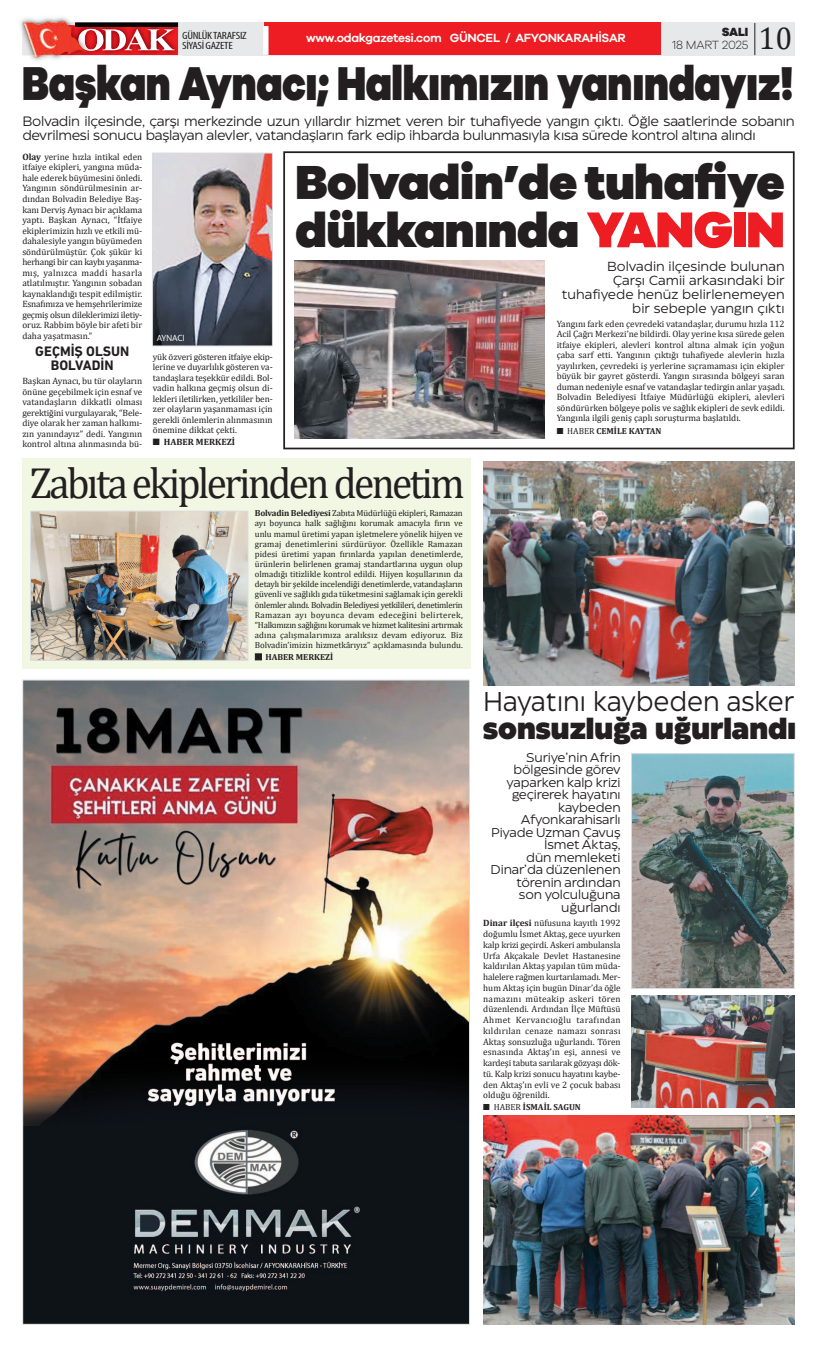
<style>
.page{position:relative;width:817px;height:1347px;background:#fff}
.page>*{position:absolute;margin:0;border:0;box-sizing:border-box;transform-origin:0 0}
.t1{font:900 49.26px/47.9px "Galano Grotesque";letter-spacing:-.015em;color:#231f20}
.t2{font:900 49px "Galano Grotesque";letter-spacing:-.01em;color:#231f20;scale:.83 1}
.t3{font:43.84px "Cambria";letter-spacing:-.06em;color:#231f20;scale:.94 1}
.t4{font:31.5px "Cambria";color:#231f20}
.t5{font:900 28.88px "Eastman Roman Trial";color:#231f20;scale:.93 1}
.t6{font:27.12px "Eastman Roman Trial";color:#231f20;scale:.93 1}
.t7{font:700 14px/14px "DIN Next LT Pro";color:#231f20;text-align:center}
.t8{font:13.56px/14px "Eastman Roman Trial";letter-spacing:-.02em;color:#231f20}
.t9{font:13.12px/14px "Eastman Roman Trial";color:#231f20;text-align:right}
.t10{font:12.69px/12.5px "Eastman Roman Trial";letter-spacing:-.01em;color:#231f20;text-align:right}
.t11{font:600 12.25px "Galano Grotesque";letter-spacing:-.025em;color:#fff}
.t12{font:300 12.25px "Galano Grotesque";letter-spacing:-.01em;color:#231f20}
.t13{font:800 12.25px "Galano Grotesque";color:#231f20}
.t14{font:condensed 10.5px/10.5px "Myriad Pro";letter-spacing:-.025em;color:#231f20;scale:1.19 1}
.t15{font:9.19px/10.5px "Cambria";color:#231f20;text-align:justify}
.t16{font:700 9.19px "Cambria";color:#231f20}
.t17{font:8.75px/10.2px "Cambria";color:#231f20;text-align:justify}
.t18{font:700 8.75px "Cambria";color:#231f20}
.t19{font:8.75px "LT Hoop";color:#fff}
.s1{font-weight:700}
.s2{font-size:51.98px;color:#ee1d23}
.s3{font-weight:400}
</style>
<div class="page">
<div style="left:22px;top:22px;width:772px;height:33px;background:#e7e8e9"></div>
<img style="left:105px;top:55px;width:74px;height:1px">
<img style="left:174px;top:22px;width:5px;height:33px">
<img style="left:174px;top:27px;width:4px;height:28px">
<img style="left:174px;top:23px;width:4px;height:4px">
<img style="left:20px;top:20px;width:51px;height:41px">
<img style="left:25px;top:55px;width:35px;height:5px">
<img style="left:22px;top:17px;width:49px;height:5px">
<img style="left:22px;top:22px;width:40px;height:33px">
<img style="left:57px;top:25px;width:5px;height:30px">
<svg style="left:62px;top:21px;width:112px;height:34px;background:#c45657"></svg>
<div style="left:264px;top:22px;width:396px;height:33px;background:#ee1d23"></div>
<div style="left:263px;top:26px;width:5px;height:29px;background:#fff"></div>
<hr style="left:754px;top:23px;width:1px;height:32px;background:#231f20">
<img style="left:24px;top:682px;width:443px;height:640px">
<img style="left:154px;top:155px;width:116px;height:189px">
<div style="left:152px;top:153px;width:120px;height:193px;border:1px solid #dcdddf"></div>
<div style="left:283px;top:151px;width:511px;height:298px;border:2px solid #231f20"></div>
<img style="left:294px;top:260px;width:250px;height:178px">
<div style="left:22px;top:458px;width:448px;height:211px;background:#f1f7e3"></div>
<img style="left:483px;top:461px;width:311px;height:225px">
<img style="left:632px;top:755px;width:160px;height:232px">
<div style="left:630px;top:753px;width:164px;height:236px;border:1px solid #dcdddf"></div>
<img style="left:483px;top:1115px;width:311px;height:209px">
<img style="left:631px;top:995px;width:163px;height:113px">
<img style="left:32px;top:513px;width:214px;height:146px">
<div style="left:30px;top:511px;width:218px;height:150px;border:1px solid #dcdddf"></div>
<p class="t14" style="left:182px;top:31px;width:56px">GÜNLÜKTARAFSIZ<br>SİYASİGAZETE</p>
<h3 class="t11" style="left:306px;top:33px;width:321px">www.odakgazetesi.com GÜNCEL / AFYONKARAHİSAR</h3>
<h3 class="t13" style="left:721px;top:27px;width:28px">SALI</h3>
<h3 class="t12" style="left:671px;top:41px;width:78px">18 MART 2025</h3>
<h3 class="t4" style="left:758px;top:19px;width:35px">10</h3>
<h2 class="t2" style="left:22px;top:65px;width:929px">Başkan Aynacı; Halkımızın yanındayız!</h2>
<p class="t8" style="left:22px;top:115px;width:773px">Bolvadin ilçesinde, çarşı merkezinde uzun yıllardır hizmet veren bir tuhafiyede yangın çıktı. Öğle saatlerinde sobanın devrilmesi sonucu başlayan alevler, vatandaşların fark edip ihbarda bulunmasıyla kısa sürede kontrol altına alındı</p>
<p class="t15" style="left:22px;top:151px;width:121px"><span class="s1">Olay</span> yerine hızla intikal eden itfaiye ekipleri, yangına müda&shy;hale ederek büyümesini önledi.<br>Yangının söndürülmesinin ar&shy;dından Bolvadin Belediye Baş&shy;kanı Derviş Aynacı bir açıklama yaptı. Başkan Aynacı, “İtfaiye ekiplerimizin hızlı ve etkili mü&shy;dahalesiyle yangın büyümeden söndürülmüştür. Çok şükür ki herhangi bir can kaybı yaşanma&shy;mış, yalnızca maddi hasarla atlatılmıştır. Yangının sobadan kaynaklandığı tespit edilmiştir.<br>Esnafımıza ve hemşehrilerimize geçmiş olsun dileklerimizi iletiy&shy;oruz. Rabbim böyle bir afeti bir daha yaşatmasın.”</p>
<h3 class="t7" style="left:35px;top:345px;width:95px">GEÇMİŞ OLSUN<br>BOLVADİN</h3>
<p class="t15" style="left:22px;top:375px;width:121px">Başkan Aynacı, bu tür olayların önüne geçebilmek için esnaf ve vatandaşların dikkatli olması gerektiğini vurgulayarak, “Bele&shy;diye olarak her zaman halkımı&shy;zın yanındayız” dedi. Yangının kontrol altına alınmasında bü-</p>
<p class="t19" style="left:156px;top:335px;width:30px">AYNACI</p>
<p class="t15" style="left:153px;top:351px;width:121px">yük özveri gösteren itfaiye ekip&shy;lerine ve duyarlılık gösteren va&shy;tandaşlara teşekkür edildi. Bol&shy;vadin halkına geçmiş olsun di&shy;lekleri iletilirken, yetkililer ben&shy;zer olayların yaşanmaması için gerekli önlemlerin alınmasının önemine dikkat çekti.</p>
<p class="t16" style="left:153px;top:437px;width:84px">■ HABER MERKEZİ</p>
<h1 class="t1" style="left:295px;top:162px;width:490px">Bolvadin’de tuhafiye dükkanında <span class="s2">YAngIn</span></h1>
<h3 class="t9" style="left:561px;top:260px;width:224px">Bolvadin ilçesinde bulunan<br>Çarşı Camii arkasındaki bir tuhafiyede henüz belirlenemeyen bir sebeple yangın çıktı</h3>
<p class="t15" style="left:556px;top:318px;width:229px">Yangını fark eden çevredeki vatandaşlar, durumu hızla 112<br>Acil Çağrı Merkezi’ne bildirdi. Olay yerine kısa sürede gelen itfaiye ekipleri, alevleri kontrol altına almak için yoğun çaba sarf etti. Yangının çıktığı tuhafiyede alevlerin hızla yayılırken, çevredeki iş yerlerine sıçramaması için ekipler büyük bir gayret gösterdi. Yangın sırasında bölgeyi saran duman nedeniyle esnaf ve vatandaşlar tedirgin anlar yaşadı.<br>Bolvadin Belediyesi İtfaiye Müdürlüğü ekipleri, alevleri söndürürken bölgeye polis ve sağlık ekipleri de sevk edildi.<br>Yangınla ilgili geniş çaplı soruşturma başlatıldı.</p>
<p class="t18" style="left:556px;top:426px;width:106px">■ <span class="s3">HABER</span> CEMİLE KAYTAN</p>
<h3 class="t3" style="left:30px;top:456px;width:464px">Zabıta ekiplerinden denetim</h3>
<p class="t17" style="left:255px;top:508px;width:209px"><span class="s1">Bolvadin Belediyesi</span> Zabıta Müdürlüğü ekipleri, Ramazan ayı boyunca halk sağlığını korumak amacıyla fırın ve unlu mamul üretimi yapan işletmelere yönelik hijyen ve gramaj denetimlerini sürdürüyor. Özellikle Ramazan pidesi üretimi yapan fırınlarda yapılan denetimlerde, ürünlerin belirlenen gramaj standartlarına uygun olup olmadığı titizlikle kontrol edildi. Hijyen koşullarının da detaylı bir şekilde incelendiği denetimlerde, vatandaşların güvenli ve sağlıklı gıda tüketmesini sağlamak için gerekli önlemler alındı. Bolvadin Belediyesi yetkilileri, denetimlerin Ramazan ayı boyunca devam edeceğini belirterek, “Halkımızın sağlığını korumak ve hizmet kalitesini artırmak adına çalışmalarımıza aralıksız devam ediyoruz. Biz Bolvadin’imizin hizmetkârıyız” açıklamasında bulundu.</p>
<p class="t18" style="left:255px;top:652px;width:80px">■ HABER MERKEZİ</p>
<h3 class="t6" style="left:483px;top:691px;width:336px">Hayatını kaybeden asker</h3>
<h3 class="t5" style="left:483px;top:718px;width:338px">sonsuzluğa uğurlandı</h3>
<h3 class="t10" style="left:490px;top:752px;width:131px">Suriye’nin Afrin bölgesinde görev yaparken kalp krizi geçirerek hayatını kaybeden<br>Afyonkarahisarlı<br>Piyade Uzman Çavuş<br>İsmet Aktaş,<br>dün memleketi<br>Dinar’da düzenlenen törenin ardından son yolculuğuna uğurlandı</h3>
<p class="t15" style="left:483px;top:917px;width:139px;line-height:10.8px"><span class="s1">Dinar ilçesi</span> nüfusuna kayıtlı 1992 doğumlu İsmet Aktaş, gece uyurken kalp krizi geçirdi. Askeri ambulansla Urfa Akçakale Devlet Hastanesine kaldırılan Aktaş yapılan tüm müda&shy;halelere rağmen kurtarılamadı. Mer&shy;hum Aktaş için bugün Dinar’da öğle namazını müteakip askeri tören düzenlendi. Ardından İlçe Müftüsü Ahmet Kervancıoğlu tarafından kıldırılan cenaze namazı sonrası Aktaş sonsuzluğa uğurlandı. Tören esnasında Aktaş’ın eşi, annesi ve kardeşi tabuta sarılarak gözyaşı dök&shy;tü. Kalp krizi sonucu hayatını kaybe&shy;den Aktaş’ın evli ve 2 çocuk babası olduğu öğrenildi.</p>
<p class="t18" style="left:483px;top:1101px;width:99px">■ <span class="s3">HABER</span> İSMAİL SAGUN</p>
</div>
